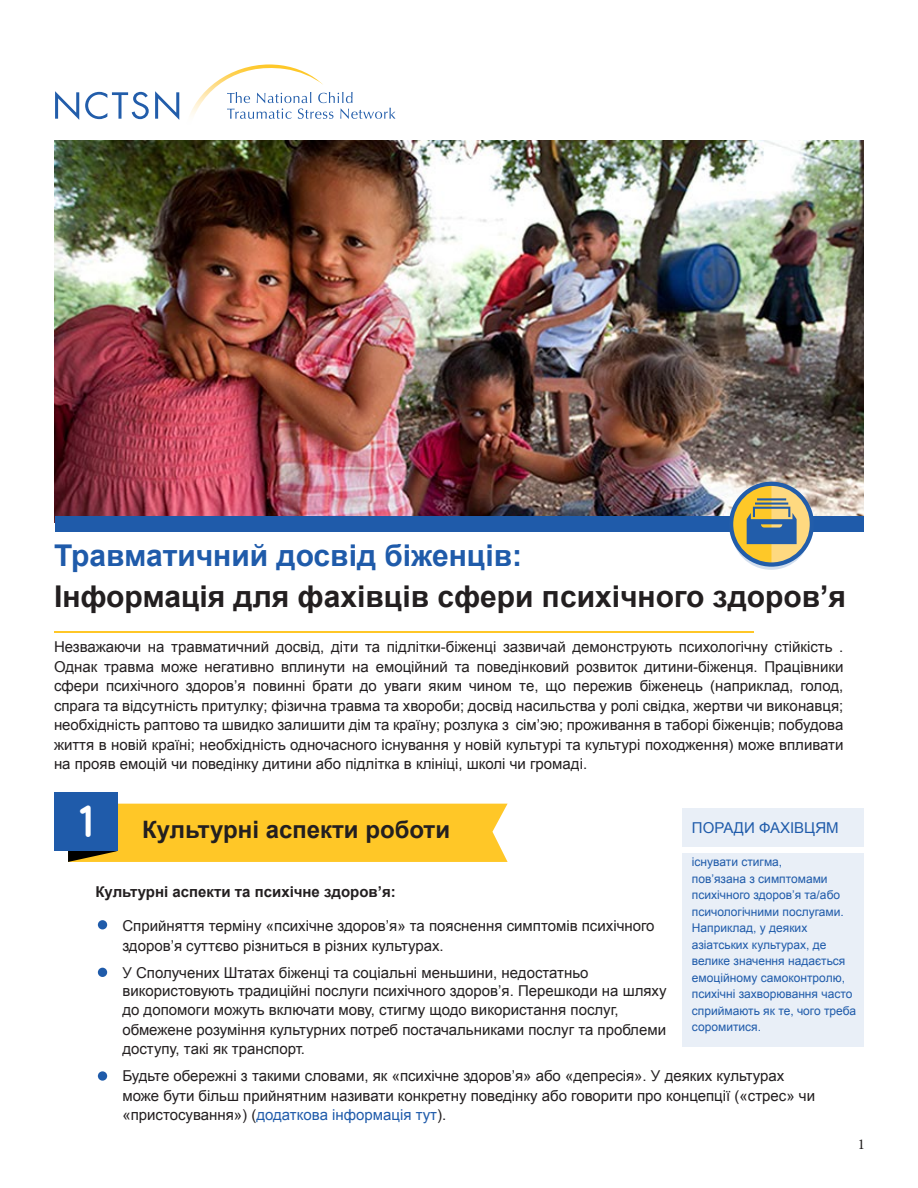
<style>
.page{position:relative;width:918px;height:1188px;background:#fff}
.page>*{position:absolute;margin:0;border:0;box-sizing:border-box;transform-origin:0 0}
.t1{font:700 45px "Quicksand";color:#fff}
.t2{font:700 30px "Arial";color:#231f20}
.t3{font:700 30px "Arial";color:#1f5baa}
.t4{font:700 24px "Arial";color:#231f20}
.t5{font:15px/19.5px "Arial";color:#231f20}
.t6{font:700 15px "Arial";color:#231f20}
.t7{font:15px "Arial";color:#1f5baa}
.t8{font:15px "Minion Pro";color:#231f20}
.t9{font:12px/16.5px "Arial";color:#1f5baa}
.s1{color:#1f5baa}
</style>
<div class="page">
<img style="left:54px;top:140px;width:810px;height:383px">
<svg style="left:55px;top:91px;width:24px;height:29px"></svg>
<svg style="left:85px;top:92px;width:64px;height:27px"></svg>
<svg style="left:155px;top:91px;width:24px;height:29px"></svg>
<svg style="left:190px;top:64px;width:206px;height:55px"></svg>
<hr style="left:54px;top:631px;width:700px;height:1px;background:#ffc727">
<div style="left:55px;top:516px;width:809px;height:15px;background:#1f5baa"></div>
<svg style="left:729px;top:482px;width:85px;height:85px"></svg>
<div style="left:68px;top:804px;width:440px;height:58px;background:#ffc727"></div>
<div style="left:54px;top:793px;width:64px;height:58px;background:#1f5baa"></div>
<div style="left:98px;top:920px;width:9px;height:9px;background:#1f5baa;border-radius:50%"></div>
<div style="left:98px;top:968px;width:9px;height:9px;background:#1f5baa;border-radius:50%"></div>
<div style="left:98px;top:1071px;width:9px;height:10px;background:#1f5baa;border-radius:50%"></div>
<div style="left:683px;top:808px;width:181px;height:39px;background:#e9eff7"></div>
<div style="left:683px;top:853px;width:181px;height:194px;background:#e9eff7"></div>
<p class="t3" style="left:54px;top:536px;width:470px">Травматичний досвід біженців:</p>
<p class="t2" style="left:54px;top:576px;width:794px">Інформація для фахівців сфери психічного здоров’я</p>
<p class="t5" style="left:54px;top:638px;width:791px;text-align:justify">Незважаючи на травматичний досвід, діти та підлітки-біженці зазвичай демонструють психологічну стійкість .<br>Однак травма може негативно вплинути на емоційний та поведінковий розвиток дитини-біженця. Працівники сфери психічного здоров’я повинні брати до уваги яким чином те, що пережив біженець (наприклад, голод, спрага та відсутність притулку; фізична травма та хвороби; досвід насильства у ролі свідка, жертви чи виконавця; необхідність раптово та швидко залишити дім та країну; розлука з сім’эю; проживання в таборі біженців; побудова життя в новій країні; необхідність одночасного існування у новій культурі та культурі походження) може впливати на прояв емоцій чи поведінку дитини або підлітка в клініці, школі чи громаді.</p>
<p class="t1" style="left:79px;top:794px;width:17px">1</p>
<p class="t4" style="left:142px;top:814px;width:309px">Культурні аспекти роботи</p>
<p class="t7" style="left:692px;top:818px;width:148px">ПОРАДИ ФАХІВЦЯМ</p>
<p class="t9" style="left:692px;top:854px;width:166px">існувати стигма,<br>пов’язана з симптомами психічного здоров’я та/або псичологічними послугами.<br>Наприклад, у деяких азіатських культурах, де велике значення надається емоційному самоконтролю, психічні захворювання часто сприймають як те, чого треба соромитися.</p>
<p class="t6" style="left:95px;top:882px;width:302px">Культурні аспекти та психічне здоров’я:</p>
<p class="t5" style="left:122px;top:916px;width:534px">Сприйняття терміну «психічне здоров’я» та пояснення симптомів психічного здоров’я суттєво різниться в різних культурах.</p>
<p class="t5" style="left:122px;top:964px;width:546px;line-height:18px">У Сполучених Штатах біженці та соціальні меньшини, недостатньо використовують традиційні послуги психічного здоров’я. Перешкоди на шляху</p>
<p class="t5" style="left:122px;top:1000px;width:545px">до допомоги можуть включати мову, стигму щодо використання послуг, обмежене розуміння культурних потреб постачальниками послуг та проблеми доступу, такі як транспорт.</p>
<p class="t5" style="left:122px;top:1066px;width:694px">Будьте обережні з такими словами, як «психічне здоров’я» або «депресія». У деяких культурах може бути більш прийнятним називати конкретну поведінку або говорити про концепції («стрес» чи «пристосування») (<span class="s1">додаткова інформація тут</span>).</p>
<p class="t8" style="left:858px;top:1135px;width:9px">1</p>
</div>
